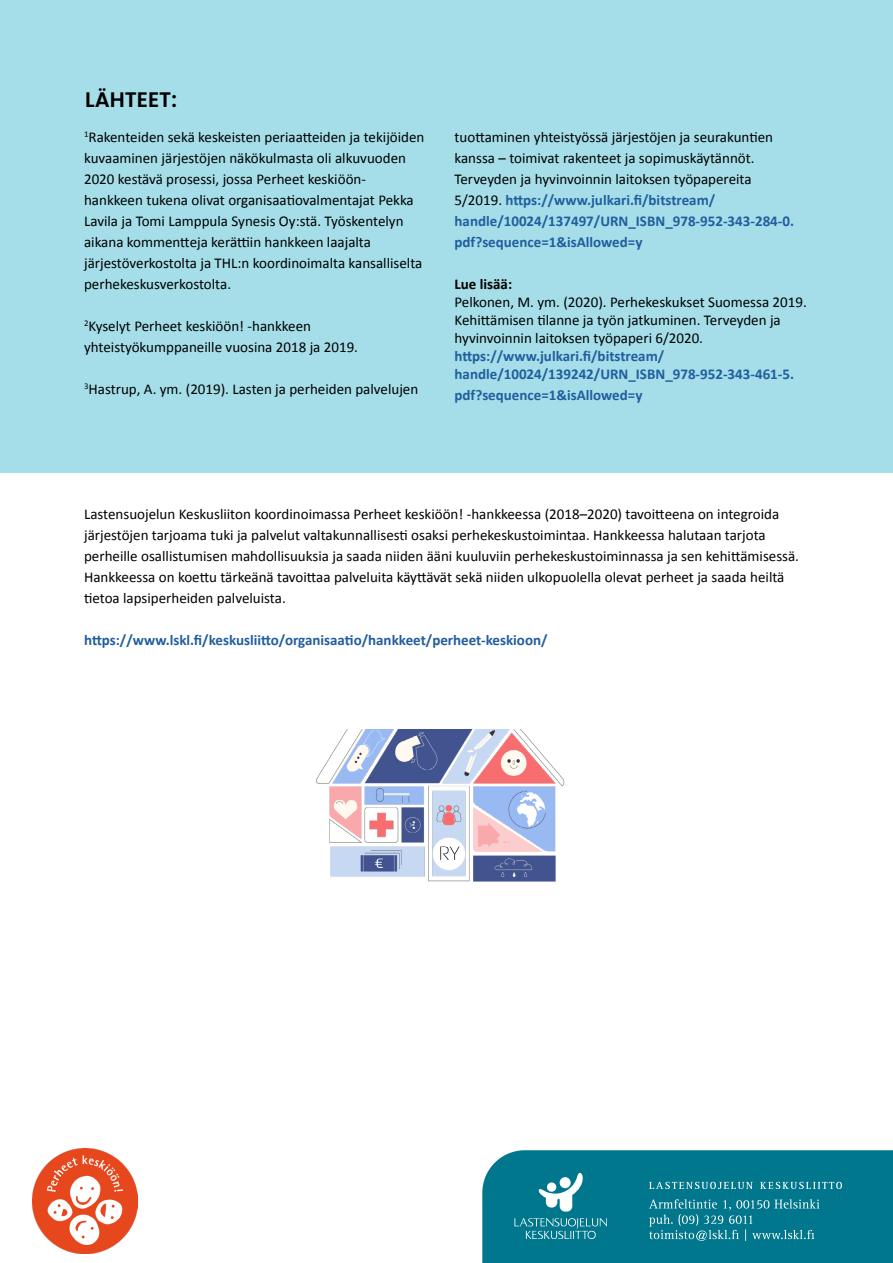
<style>
.page{position:relative;width:893px;height:1263px;background:#fff}
.page>*{position:absolute;margin:0;border:0;box-sizing:border-box;transform-origin:0 0}
.Lähteet_otsikko{font:600 21px "Poppins";color:#000}
.leipis{font:15px/21px "Calibri";color:#000}
.leipis-2{font:700 15px/18px "Calibri";color:#215e9e}
.s1{font-weight:700;color:#215e9e}
.s2{font-weight:700}
</style>
<div class="page">
<img style="left:32px;top:1148px;width:106px;height:106px">
<div style="left:0;top:0;width:893px;height:472px;background:#a5dee9"></div>
<img style="left:316px;top:729px;width:249px;height:153px">
<div style="left:482px;top:1150px;width:411px;height:113px;background:#00778c"></div>
<svg style="left:514px;top:1171px;width:93px;height:68px;background:#2b8e9f"></svg>
<svg style="left:649px;top:1199px;width:171px;height:42px;background:#21889a"></svg>
<svg style="left:649px;top:1182px;width:193px;height:7px"></svg>
<p class="Lähteet_otsikko" style="left:85px;top:88px;width:93px">LÄHTEET:</p>
<p class="leipis" style="left:84px;top:126px;width:342px"><sup>1</sup>Rakenteiden sekä keskeisten periaatteiden ja tekijöiden kuvaaminen järjestöjen näkökulmasta oli alkuvuoden 2020 kestävä prosessi, jossa Perheet keskiöön&shy;hankkeen tukena olivat organisaatiovalmentajat Pekka Lavila ja Tomi Lamppula Synesis Oy:stä. Työskentelyn aikana kommentteja kerättiin hankkeen laajalta järjestöverkostolta ja THL:n koordinoimalta kansalliselta perhekeskusverkostolta.</p>
<p class="leipis" style="left:84px;top:315px;width:275px"><sup>2</sup>Kyselyt Perheet keskiöön! -hankkeen yhteistyökumppaneille vuosina 2018 ja 2019.</p>
<p class="leipis" style="left:84px;top:378px;width:336px"><sup>3</sup>Hastrup, A. ym. (2019). Lasten ja perheiden palvelujen</p>
<p class="leipis" style="left:454px;top:126px;width:341px">tuottaminen yhteistyössä järjestöjen ja seurakuntien kanssa – toimivat rakenteet ja sopimuskäytännöt.<br>Terveyden ja hyvinvoinnin laitoksen työpapereita 5/2019. <span class="s1">https://www.julkari.fi/bitstream/ handle/10024/137497/URN_ISBN_978-952-343-284-0. pdf?sequence=1&amp;isAllowed=y</span></p>
<p class="leipis" style="left:454px;top:274px;width:354px;line-height:18px"><span class="s2">Lue lisää:<br></span>Pelkonen, M. ym. (2020). Perhekeskukset Suomessa 2019.<br>Kehittämisen tilanne ja työn jatkuminen. Terveyden ja hyvinvoinnin laitoksen työpaperi 6/2020.</p>
<p class="leipis-2" style="left:454px;top:346px;width:341px">https://www.julkari.fi/bitstream/ handle/10024/139242/URN_ISBN_978-952-343-461-5.</p>
<p class="leipis-2" style="left:454px;top:385px;width:189px">pdf?sequence=1&amp;isAllowed=y</p>
<p class="leipis" style="left:84px;top:503px;width:716px">Lastensuojelun Keskusliiton koordinoimassa Perheet keskiöön! -hankkeessa (2018–2020) tavoitteena on integroida järjestöjen tarjoama tuki ja palvelut valtakunnallisesti osaksi perhekeskustoimintaa. Hankkeessa halutaan tarjota perheille osallistumisen mahdollisuuksia ja saada niiden ääni kuuluviin perhekeskustoiminnassa ja sen kehittämisessä.<br>Hankkeessa on koettu tärkeänä tavoittaa palveluita käyttävät sekä niiden ulkopuolella olevat perheet ja saada heiltä tietoa lapsiperheiden palveluista.</p>
<p class="leipis-2" style="left:84px;top:631px;width:465px">https://www.lskl.fi/keskusliitto/organisaatio/hankkeet/perheet-keskioon/</p>
</div>
